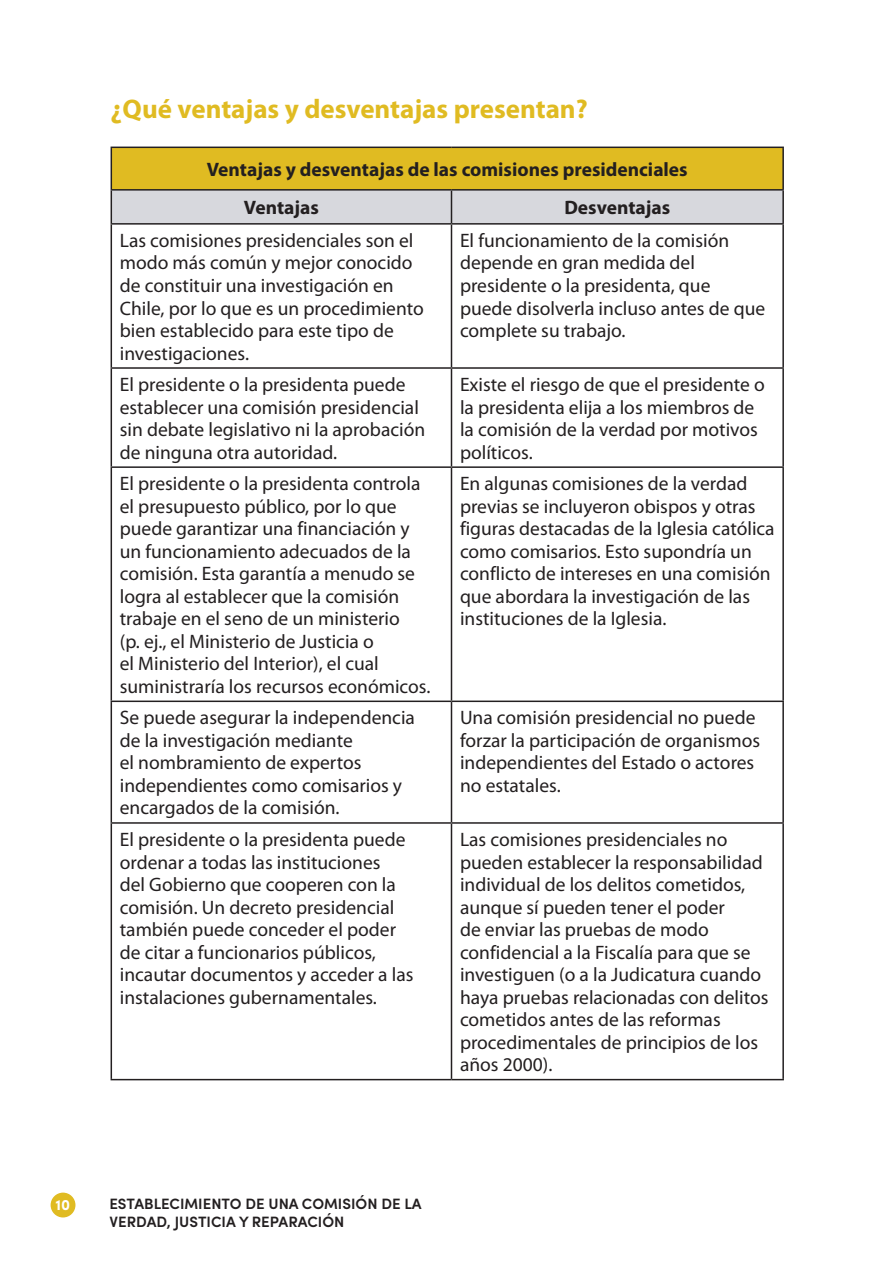
<style>
.page{position:relative;width:893px;height:1263px;background:#fff}
.page>*{position:absolute;margin:0;border:0;box-sizing:border-box;transform-origin:0 0}
.t1{font:700 27px "Myriad Pro";color:#e0bb22}
.t2{font:19.5px/22.5px "Myriad Pro";color:#231f20}
.t3{font:700 19.5px "Myriad Pro";color:#231f20}
.t4{font:600 15px/18px "Sofia Pro";color:#231f20}
.t5{font:700 15px "Sofia Pro";color:#fff}
</style>
<div class="page">
<div style="left:51px;top:1192px;width:24px;height:25px;background:#e0bb22;border-radius:50%"></div>
<div style="left:111px;top:147px;width:672px;height:43px;background:#e0bb22"></div>
<div style="left:112px;top:191px;width:670px;height:32px;background:#d7d8dd"></div>
<hr style="left:451px;top:225px;width:1px;height:142px;background:#231f20">
<hr style="left:451px;top:369px;width:1px;height:97px;background:#231f20">
<hr style="left:451px;top:468px;width:1px;height:232px;background:#231f20">
<hr style="left:451px;top:702px;width:1px;height:120px;background:#231f20">
<hr style="left:451px;top:824px;width:1px;height:255px;background:#231f20">
<hr style="left:111px;top:147px;width:340px;height:1px;background:#231f20">
<hr style="left:111px;top:148px;width:1px;height:41px;background:#231f20">
<hr style="left:451px;top:147px;width:333px;height:1px;background:#231f20">
<hr style="left:782px;top:148px;width:2px;height:41px;background:#231f20">
<hr style="left:111px;top:225px;width:1px;height:142px;background:#231f20">
<hr style="left:782px;top:225px;width:2px;height:142px;background:#231f20">
<hr style="left:111px;top:367px;width:340px;height:2px;background:#231f20">
<hr style="left:111px;top:369px;width:1px;height:97px;background:#231f20">
<hr style="left:451px;top:367px;width:333px;height:2px;background:#231f20">
<hr style="left:782px;top:369px;width:2px;height:97px;background:#231f20">
<hr style="left:111px;top:466px;width:340px;height:2px;background:#231f20">
<hr style="left:111px;top:468px;width:1px;height:232px;background:#231f20">
<hr style="left:451px;top:466px;width:333px;height:2px;background:#231f20">
<hr style="left:782px;top:468px;width:2px;height:232px;background:#231f20">
<hr style="left:111px;top:700px;width:340px;height:2px;background:#231f20">
<hr style="left:111px;top:702px;width:1px;height:120px;background:#231f20">
<hr style="left:451px;top:700px;width:333px;height:2px;background:#231f20">
<hr style="left:782px;top:702px;width:2px;height:120px;background:#231f20">
<hr style="left:111px;top:822px;width:340px;height:2px;background:#231f20">
<hr style="left:111px;top:824px;width:1px;height:255px;background:#231f20">
<hr style="left:451px;top:822px;width:333px;height:2px;background:#231f20">
<hr style="left:782px;top:824px;width:2px;height:255px;background:#231f20">
<hr style="left:111px;top:1079px;width:340px;height:1px;background:#231f20">
<hr style="left:451px;top:1079px;width:333px;height:1px;background:#231f20">
<hr style="left:111px;top:189px;width:340px;height:2px;background:#231f20">
<hr style="left:111px;top:191px;width:1px;height:32px;background:#231f20">
<hr style="left:451px;top:189px;width:333px;height:2px;background:#231f20">
<hr style="left:451px;top:191px;width:1px;height:32px;background:#231f20">
<hr style="left:782px;top:191px;width:2px;height:32px;background:#231f20">
<hr style="left:111px;top:223px;width:340px;height:2px;background:#231f20">
<hr style="left:451px;top:223px;width:333px;height:2px;background:#231f20">
<p class="t1" style="left:111px;top:91px;width:479px">¿Qué ventajas y desventajas presentan?</p>
<p class="t3" style="left:207px;top:157px;width:482px">Ventajas y desventajas de las comisiones presidenciales</p>
<p class="t3" style="left:244px;top:195px;width:77px">Ventajas</p>
<p class="t3" style="left:564px;top:195px;width:107px">Desventajas</p>
<p class="t2" style="left:120px;top:229px;width:306px">Las comisiones presidenciales son el modo más común y mejor conocido de constituir una investigación en<br>Chile, por lo que es un procedimiento bien establecido para este tipo de investigaciones.</p>
<p class="t2" style="left:460px;top:229px;width:307px">El funcionamiento de la comisión depende en gran medida del presidente o la presidenta, que puede disolverla incluso antes de que complete su trabajo.</p>
<p class="t2" style="left:120px;top:373px;width:307px">El presidente o la presidenta puede establecer una comisión presidencial sin debate legislativo ni la aprobación de ninguna otra autoridad.</p>
<p class="t2" style="left:460px;top:373px;width:306px">Existe el riesgo de que el presidente o la presidenta elija a los miembros de la comisión de la verdad por motivos políticos.</p>
<p class="t2" style="left:120px;top:472px;width:312px">El presidente o la presidenta controla el presupuesto público, por lo que puede garantizar una financiación y un funcionamiento adecuados de la comisión. Esta garantía a menudo se logra al establecer que la comisión trabaje en el seno de un ministerio<br>(p. ej., el Ministerio de Justicia o<br>el Ministerio del Interior), el cual suministraría los recursos económicos.</p>
<p class="t2" style="left:460px;top:472px;width:316px">En algunas comisiones de la verdad previas se incluyeron obispos y otras figuras destacadas de la Iglesia católica como comisarios. Esto supondría un conflicto de intereses en una comisión que abordara la investigación de las instituciones de la Iglesia.</p>
<p class="t2" style="left:120px;top:706px;width:297px">Se puede asegurar la independencia de la investigación mediante<br>el nombramiento de expertos independientes como comisarios y encargados de la comisión.</p>
<p class="t2" style="left:460px;top:706px;width:302px">Una comisión presidencial no puede forzar la participación de organismos independientes del Estado o actores no estatales.</p>
<p class="t2" style="left:120px;top:828px;width:295px">El presidente o la presidenta puede ordenar a todas las instituciones<br>del Gobierno que cooperen con la comisión. Un decreto presidencial también puede conceder el poder de citar a funcionarios públicos, incautar documentos y acceder a las instalaciones gubernamentales.</p>
<p class="t2" style="left:460px;top:828px;width:310px">Las comisiones presidenciales no pueden establecer la responsabilidad individual de los delitos cometidos, aunque sí pueden tener el poder<br>de enviar las pruebas de modo confidencial a la Fiscalía para que se investiguen (o a la Judicatura cuando haya pruebas relacionadas con delitos cometidos antes de las reformas procedimentales de principios de los años 2000).</p>
<p class="t5" style="left:55px;top:1193px;width:16px">10</p>
<p class="t4" style="left:109px;top:1194px;width:314px">ESTABLECIMIENTO DE UNA COMISIÓN DE LA<br>VERDAD, JUSTICIA Y REPARACIÓN</p>
</div>
